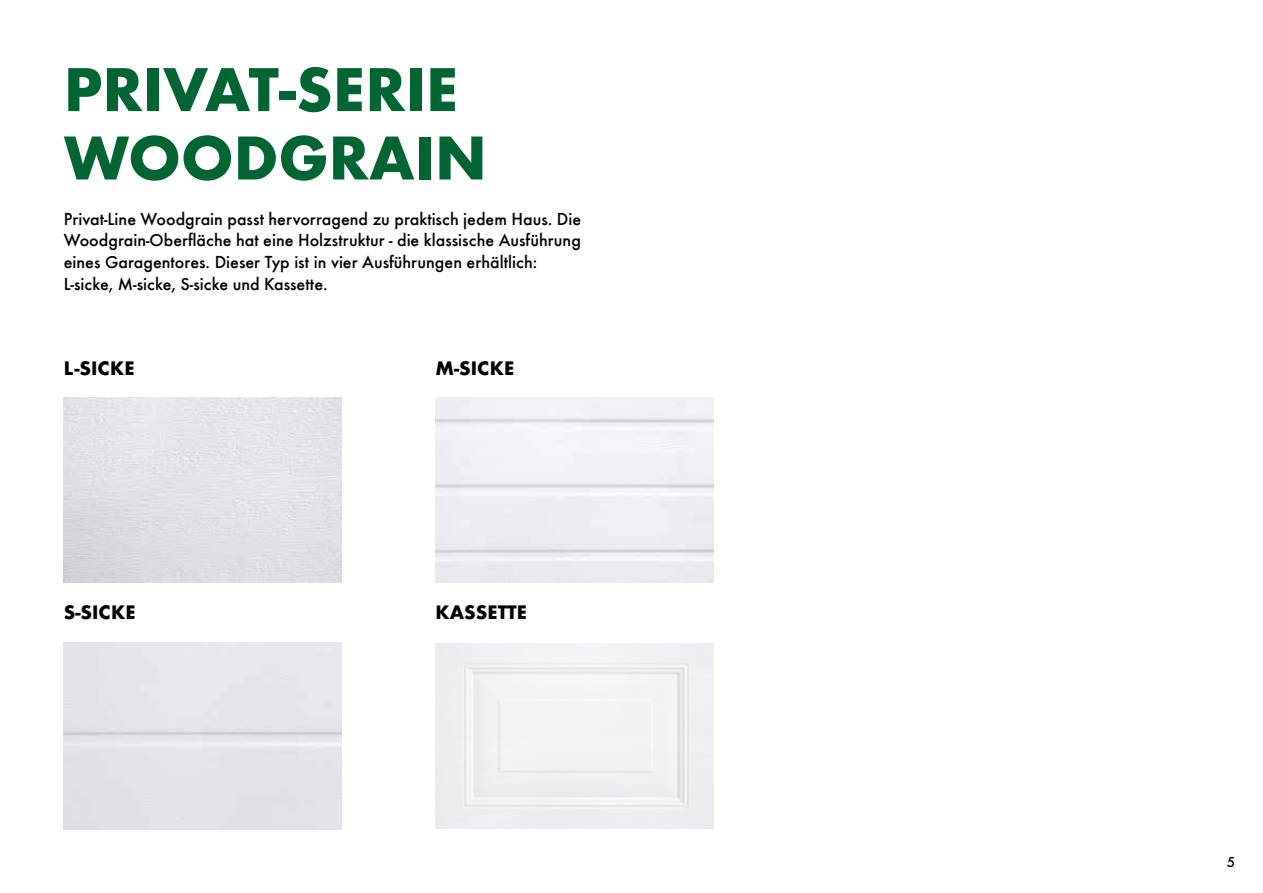
<style>
.page{position:relative;width:1263px;height:893px;background:#fff}
.page>*{position:absolute;margin:0;border:0;box-sizing:border-box;transform-origin:0 0}
.t1{font:700 57px/68.4px "Futura";color:#006533}
.t2{font:500 18px/21.6px "Futura T";color:#000}
.t3{font:700 18px "Futura";color:#000}
.t4{font:500 15px "Futura";color:#000}
</style>
<div class="page">
<div style="left:435px;top:643px;width:278px;height:185px;background:#f0f1f4"></div>
<h1 class="t1" style="left:64px;top:55px;width:425px">PRIVAT-SERIE<br>WOODGRAIN</h1>
<p class="t2" style="left:64px;top:208px;width:519px">Privat-Line Woodgrain passt hervorragend zu praktisch jedem Haus. Die Woodgrain-Oberfläche hat eine Holzstruktur - die klassische Ausführung eines Garagentores. Dieser Typ ist in vier Ausführungen erhältlich:<br>L-sicke, M-sicke, S-sicke und Kassette.</p>
<p class="t3" style="left:64px;top:355px;width:72px">L-SICKE</p>
<p class="t3" style="left:435px;top:355px;width:80px">M-SICKE</p>
<p class="t3" style="left:64px;top:599px;width:73px">S-SICKE</p>
<p class="t3" style="left:435px;top:599px;width:93px">KASSETTE</p>
<p class="t4" style="left:1227px;top:853px;width:10px">5</p>
</div>
